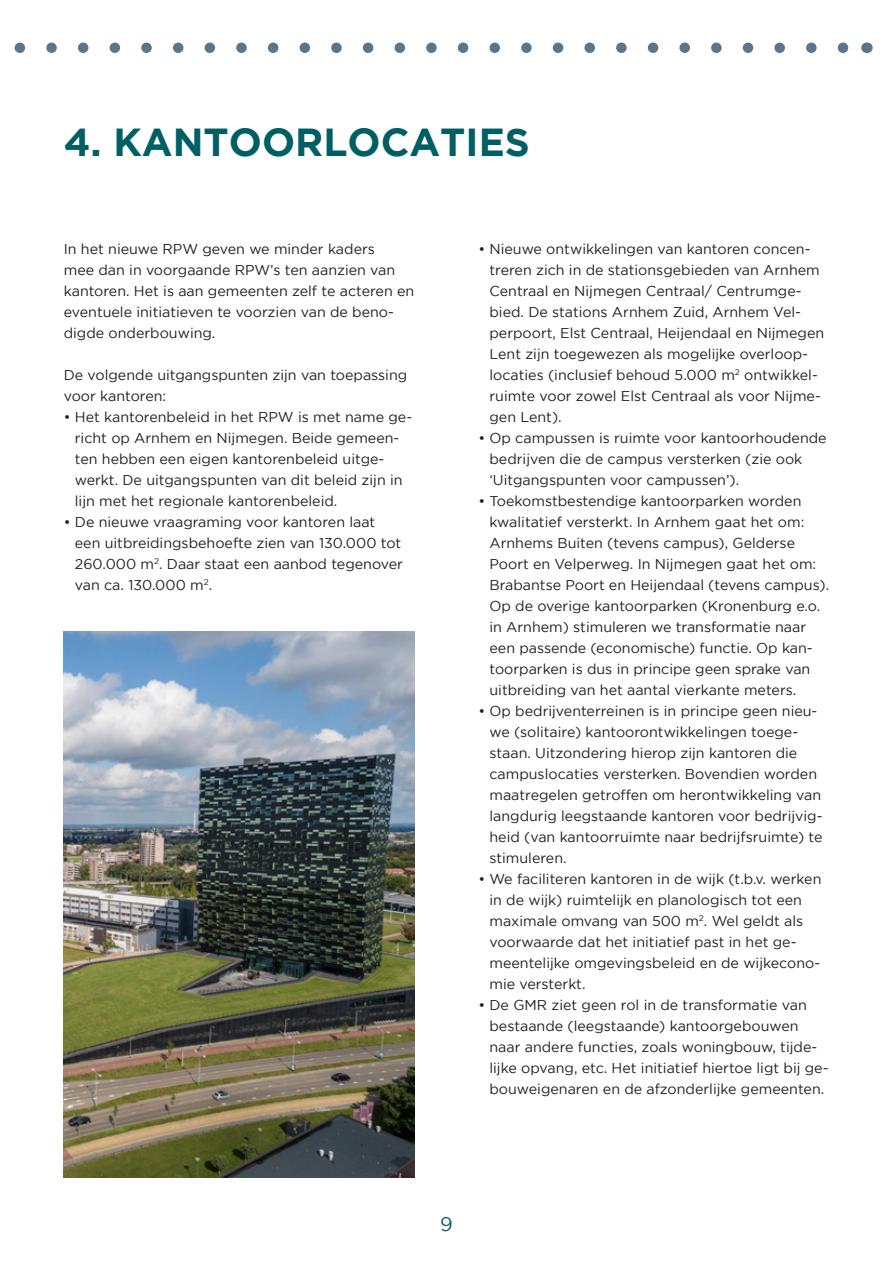
<style>
.page{position:relative;width:893px;height:1263px;background:#fff}
.page>*{position:absolute;margin:0;border:0;box-sizing:border-box;transform-origin:0 0}
.H1_Kop{font:700 39px "Gotham";color:#005f63}
.t1{font:19.5px "Gotham";color:#005f63}
.H5_Platte_tekst{font:14.25px/21px "Gotham";color:#231f20}
</style>
<div class="page">
<svg style="left:14px;top:43px;width:835px;height:10px"></svg>
<img style="left:64px;top:632px;width:350px;height:546px">
<p class="H1_Kop" style="left:64px;top:120px;width:467px">4. KANTOORLOCATIES</p>
<p class="H5_Platte_tekst" style="left:64px;top:238px;width:352px">In het nieuwe RPW geven we minder kaders<br>mee dan in voorgaande RPW’s ten aanzien van kantoren. Het is aan gemeenten zelf te acteren en eventuele initiatieven te voorzien van de beno&shy;digde onderbouwing.</p>
<p class="H5_Platte_tekst" style="left:64px;top:364px;width:345px">De volgende uitgangspunten zijn van toepassing voor kantoren:</p>
<p class="H5_Platte_tekst" style="left:75px;top:406px;width:339px;text-indent:-11px">• Het kantorenbeleid in het RPW is met name ge&shy;richt op Arnhem en Nijmegen. Beide gemeen&shy;ten hebben een eigen kantorenbeleid uitge&shy;werkt. De uitgangspunten van dit beleid zijn in lijn met het regionale kantorenbeleid.</p>
<p class="H5_Platte_tekst" style="left:75px;top:511px;width:330px;text-indent:-11px">• De nieuwe vraagraming voor kantoren laat een uitbreidingsbehoefte zien van 130.000 tot 260.000 m<sup>2</sup>. Daar staat een aanbod tegenover van ca. 130.000 m<sup>2</sup>.</p>
<p class="H5_Platte_tekst" style="left:489px;top:238px;width:336px;text-indent:-11px">• Nieuwe ontwikkelingen van kantoren concen&shy;treren zich in de stationsgebieden van Arnhem Centraal en Nijmegen Centraal/ Centrumge&shy;bied. De stations Arnhem Zuid, Arnhem Vel&shy;perpoort, Elst Centraal, Heijendaal en Nijmegen Lent zijn toegewezen als mogelijke overloop&shy;locaties (inclusief behoud 5.000 m<sup>2</sup> ontwikkel&shy;ruimte voor zowel Elst Centraal als voor Nijme&shy;gen Lent).</p>
<p class="H5_Platte_tekst" style="left:489px;top:427px;width:339px;text-indent:-11px">• Op campussen is ruimte voor kantoorhoudende bedrijven die de campus versterken (zie ook ‘Uitgangspunten voor campussen’).</p>
<p class="H5_Platte_tekst" style="left:489px;top:490px;width:341px;text-indent:-11px">• Toekomstbestendige kantoorparken worden kwalitatief versterkt. In Arnhem gaat het om:<br>Arnhems Buiten (tevens campus), Gelderse Poort en Velperweg. In Nijmegen gaat het om:<br>Brabantse Poort en Heijendaal (tevens campus).<br>Op de overige kantoorparken (Kronenburg e.o. in Arnhem) stimuleren we transformatie naar een passende (economische) functie. Op kan&shy;toorparken is dus in principe geen sprake van uitbreiding van het aantal vierkante meters.</p>
<p class="H5_Platte_tekst" style="left:489px;top:700px;width:335px;text-indent:-11px">• Op bedrijventerreinen is in principe geen nieu&shy;we (solitaire) kantoorontwikkelingen toege&shy;staan. Uitzondering hierop zijn kantoren die campuslocaties versterken. Bovendien worden maatregelen getroffen om herontwikkeling van langdurig leegstaande kantoren voor bedrijvig&shy;heid (van kantoorruimte naar bedrijfsruimte) te stimuleren.</p>
<p class="H5_Platte_tekst" style="left:489px;top:868px;width:333px;text-indent:-11px">• We faciliteren kantoren in de wijk (t.b.v. werken in de wijk) ruimtelijk en planologisch tot een maximale omvang van 500 m<sup>2</sup>. Wel geldt als voorwaarde dat het initiatief past in het ge&shy;meentelijke omgevingsbeleid en de wijkecono&shy;mie versterkt.</p>
<p class="H5_Platte_tekst" style="left:489px;top:994px;width:340px;text-indent:-11px">• De GMR ziet geen rol in de transformatie van bestaande (leegstaande) kantoorgebouwen naar andere functies, zoals woningbouw, tijde&shy;lijke opvang, etc. Het initiatief hiertoe ligt bij ge&shy;bouweigenaren en de afzonderlijke gemeenten.</p>
<h2 class="t1" style="left:440px;top:1213px;width:14px">9</h2>
</div>
